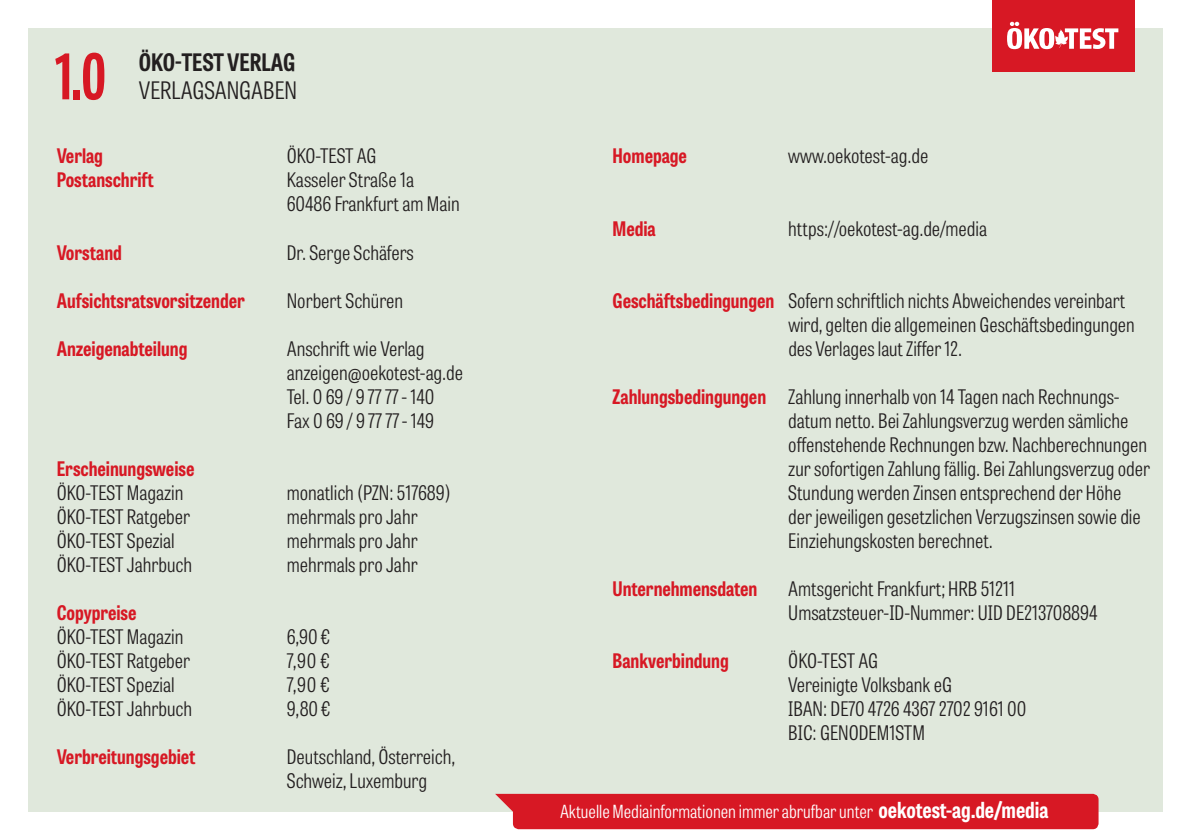
<style>
.page{position:relative;width:1191px;height:840px;background:#fff}
.page>*{position:absolute;margin:0;border:0;box-sizing:border-box;transform-origin:0 0}
.t1{font:700 62.4px "Tablet Gothic Compressed";color:#d71824}
.t2{font:700 24px "Tablet Gothic Condensed";color:#231f20}
.t3{font:300 24px "Tablet Gothic Condensed";color:#231f20}
.t4{font:300 20px/24px "Tablet Gothic Condensed";color:#231f20}
.t5{font:700 20px "Tablet Gothic Condensed";color:#d71824}
.t6{font:300 18px "Tablet Gothic Condensed";color:#fff}
.s1{font-weight:700;color:#d71824}
.s2{font-weight:700;font-size:22px}
</style>
<div class="page">
<div style="left:28px;top:28px;width:1134px;height:783px;background:#e0e8dc"></div>
<div style="left:992px;top:0;width:142px;height:71px;background:#d71824"></div>
<svg style="left:1007px;top:22px;width:111px;height:27px"></svg>
<div style="left:495px;top:793px;width:603px;height:35px;background:#d71824"></div>
<h1 class="t1" style="left:55px;top:33px;width:53px">1.0</h1>
<p class="t2" style="left:139px;top:46px;width:158px">ÖKO-TEST VERLAG</p>
<p class="t3" style="left:139px;top:74px;width:160px">VERLAGSANGABEN</p>
<p class="t5" style="left:57px;top:142px;width:48px">Verlag</p>
<p class="t4" style="left:287px;top:143px;width:91px">ÖKO-TEST AG</p>
<p class="t5" style="left:57px;top:166px;width:99px">Postanschrift</p>
<p class="t4" style="left:287px;top:167px;width:174px">Kasseler Straße 1a<br>60486 Frankfurt am Main</p>
<p class="t5" style="left:57px;top:238px;width:67px">Vorstand</p>
<p class="t4" style="left:287px;top:239px;width:128px">Dr. Serge Schäfers</p>
<p class="t5" style="left:57px;top:286px;width:190px">Aufsichtsratsvorsitzender</p>
<p class="t4" style="left:287px;top:287px;width:118px">Norbert Schüren</p>
<p class="t5" style="left:57px;top:334px;width:132px">Anzeigenabteilung</p>
<p class="t4" style="left:287px;top:335px;width:178px">Anschrift wie Verlag anzeigen@oekotest-ag.de<br>Tel. 0 69 / 9 77 77 - 140<br>Fax 0 69 / 9 77 77 - 149</p>
<p class="t5" style="left:57px;top:454px;width:139px">Erscheinungsweise</p>
<p class="t4" style="left:57px;top:479px;width:128px">ÖKO-TEST Magazin</p>
<p class="t4" style="left:287px;top:479px;width:165px">monatlich (PZN: 517689)</p>
<p class="t4" style="left:57px;top:503px;width:135px">ÖKO-TEST Ratgeber</p>
<p class="t4" style="left:287px;top:503px;width:132px">mehrmals pro Jahr</p>
<p class="t4" style="left:57px;top:527px;width:120px">ÖKO-TEST Spezial</p>
<p class="t4" style="left:287px;top:527px;width:132px">mehrmals pro Jahr</p>
<p class="t4" style="left:57px;top:551px;width:137px">ÖKO-TEST Jahrbuch</p>
<p class="t4" style="left:287px;top:551px;width:132px">mehrmals pro Jahr</p>
<p class="t5" style="left:57px;top:598px;width:81px">Copypreise</p>
<p class="t4" style="left:57px;top:623px;width:128px">ÖKO-TEST Magazin</p>
<p class="t4" style="left:287px;top:623px;width:45px">6,90 €</p>
<p class="t4" style="left:57px;top:647px;width:135px">ÖKO-TEST Ratgeber</p>
<p class="t4" style="left:287px;top:647px;width:44px">7,90 €</p>
<p class="t4" style="left:57px;top:671px;width:120px">ÖKO-TEST Spezial</p>
<p class="t4" style="left:287px;top:671px;width:44px">7,90 €</p>
<p class="t4" style="left:57px;top:695px;width:137px">ÖKO-TEST Jahrbuch</p>
<p class="t4" style="left:287px;top:695px;width:45px">9,80 €</p>
<p class="t5" style="left:57px;top:742px;width:140px">Verbreitungsgebiet</p>
<p class="t4" style="left:287px;top:743px;width:169px">Deutschland, Österreich,<br>Schweiz, Luxemburg</p>
<p class="t5" style="left:612px;top:142px;width:76px">Homepage</p>
<p class="t4" style="left:788px;top:143px;width:141px">www.oekotest-ag.de</p>
<p class="t5" style="left:612px;top:214px;width:45px">Media</p>
<p class="t4" style="left:788px;top:215px;width:200px">https://oekotest-ag.de/media</p>
<p class="t4" style="left:788px;top:287px;width:348px;text-indent:-176px"><span class="s1">Geschäftsbedingungen</span> Sofern schriftlich nichts Abweichendes vereinbart wird, gelten die allgemeinen Geschäftsbedingungen des Verlages laut Ziffer 12.</p>
<p class="t4" style="left:788px;top:383px;width:363px;text-indent:-176px"><span class="s1">Zahlungsbedingungen</span> Zahlung innerhalb von 14 Tagen nach Rechnungs&shy;datum netto. Bei Zahlungsverzug werden sämliche offenstehende Rechnungen bzw. Nachberechnungen zur sofortigen Zahlung fällig. Bei Zahlungsverzug oder Stundung werden Zinsen entsprechend der Höhe der jeweiligen gesetzlichen Verzugszinsen sowie die Einziehungskosten berechnet.</p>
<p class="t5" style="left:612px;top:574px;width:146px">Unternehmensdaten</p>
<p class="t4" style="left:788px;top:575px;width:311px">Amtsgericht Frankfurt; HRB 51211<br>Umsatzsteuer-ID-Nummer: UID DE213708894</p>
<p class="t5" style="left:612px;top:646px;width:118px">Bankverbindung</p>
<p class="t4" style="left:788px;top:647px;width:240px">ÖKO-TEST AG<br>Vereinigte Volksbank eG<br>IBAN: DE70 4726 4367 2702 9161 00<br>BIC: GENODEM1STM</p>
<p class="t6" style="left:560px;top:799px;width:490px">Aktuelle Mediainformationen immer abrufbar unter <span class="s2">oekotest-ag.de/media</span></p>
</div>
